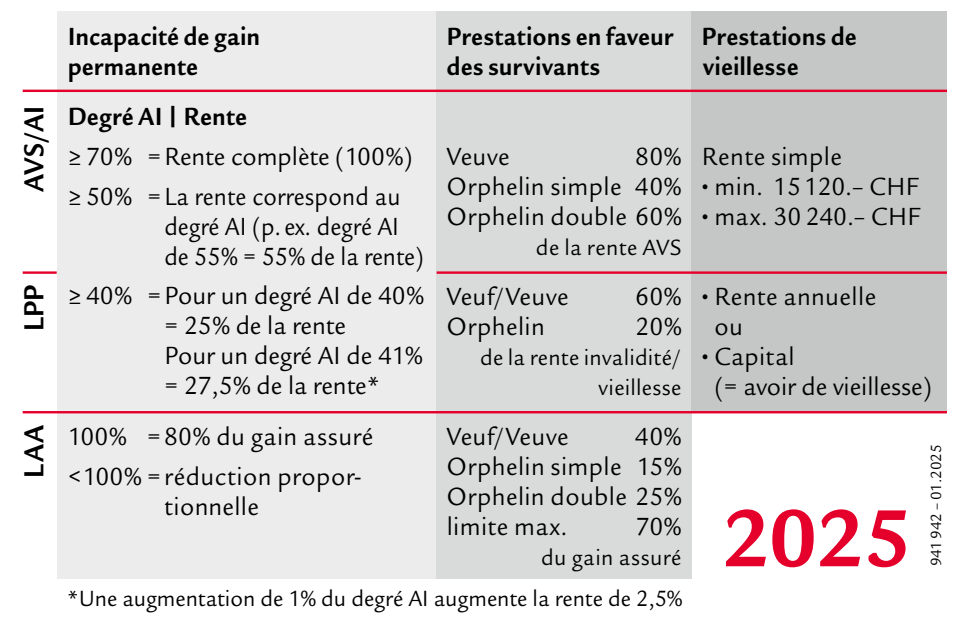
<style>
.page{position:relative;width:964px;height:624px;background:#fff}
.page>*{position:absolute;margin:0;border:0;box-sizing:border-box;transform-origin:0 0}
.t1{font:700 88px "Legacy Sans ITC Pro";color:#e4002b}
.t2{font:700 30px "Legacy Sans ITC Pro";letter-spacing:.015em;color:#000;scale:.9 1}
.t3{font:27.2px/30px "Legacy Sans ITC Pro";letter-spacing:.01em;color:#000;scale:.95 1}
.t4{font:700 27.2px/30px "Legacy Sans ITC Pro";letter-spacing:.03em;color:#000;scale:.9 1}
.t5{font:27.2px/30px "Legacy Sans ITC Pro";letter-spacing:.01em;color:#000;scale:.9 1}
.t6{font:24px/30px "Legacy Sans ITC Pro";letter-spacing:.01em;color:#000;text-align:right;scale:.95 1}
.t7{font:16px "Legacy Sans ITC Pro";letter-spacing:-.01em;color:#000}
.s1{font-family:"Arial";font-size:20px}
</style>
<div class="page">
<div style="left:57px;top:11px;width:380px;height:567px;background:#ececec"></div>
<div style="left:437px;top:11px;width:255px;height:567px;background:#d9dada"></div>
<div style="left:692px;top:11px;width:255px;height:402px;background:#c5c6c6"></div>
<hr style="left:437px;top:271px;width:510px;height:3px;background:#e4002b">
<hr style="left:23px;top:90px;width:924px;height:2px;background:#e4002b">
<hr style="left:23px;top:411px;width:924px;height:2px;background:#e4002b">
<hr style="left:23px;top:271px;width:34px;height:3px;background:#e4002b">
<p class="t4" style="left:68px;top:21px;width:215px">Incapacité de gain permanente</p>
<p class="t4" style="left:447px;top:21px;width:253px">Prestations en faveur des survivants</p>
<p class="t4" style="left:702px;top:21px;width:173px">Prestations de vieillesse</p>
<p class="t2" style="left:16px;top:192px;width:97px;rotate:-90deg">AVS/AI</p>
<p class="t2" style="left:16px;top:331px;width:53px;rotate:-90deg">LPP</p>
<p class="t4" style="left:68px;top:101px;width:200px">Degré AI | Rente</p>
<p class="t3" style="left:68px;top:136px;width:364px;line-height:40px">≥ 70% =Rente complète (100%) ≥ 50% =La rente correspond au</p>
<p class="t5" style="left:164px;top:211px;width:290px">degré AI (p. ex. degré AI de 55% = 55% de la rente)</p>
<p class="t3" style="left:164px;top:281px;width:274px;text-indent:-96px">≥ 40% =Pour un degré AI de 40% = 25% de la rente<br>Pour un degré AI de 41% = 27,5% de la rente*</p>
<p class="t2" style="left:16px;top:477px;width:60px;rotate:-90deg">LAA</p>
<p class="t3" style="left:68px;top:416px;width:323px;line-height:39.6px">100% =80% du gain assuré &lt;100% =réduction propor-</p>
<p class="t3" style="left:164px;top:491px;width:101px">tionnelle</p>
<p class="t3" style="left:447px;top:141px;width:248px;text-align:justify;text-indent:188px">80% Orphelin simple 40% Orphelin double 60%</p>
<p class="t6" style="left:536px;top:232px;width:155px">de la rente AVS</p>
<p class="t3" style="left:447px;top:281px;width:130px">Veuf/Veuve</p>
<p class="t3" style="left:635px;top:281px;width:50px">60%</p>
<p class="t3" style="left:447px;top:311px;width:105px">Orphelin</p>
<p class="t3" style="left:635px;top:311px;width:50px">20%</p>
<p class="t6" style="left:480px;top:342px;width:213px">de la rente invalidité/ vieillesse</p>
<p class="t3" style="left:447px;top:421px;width:130px">Veuf/Veuve</p>
<p class="t3" style="left:447px;top:141px;width:68px">Veuve</p>
<p class="t3" style="left:447px;top:421px;width:248px;text-align:justify;text-indent:188px">40% Orphelin simple 15% Orphelin double 25% limite max.</p>
<p class="t3" style="left:636px;top:511px;width:50px">70%</p>
<p class="t6" style="left:541px;top:542px;width:149px">du gain assuré</p>
<p class="t6" style="left:67px;top:583px;width:649px">*Une augmentation de 1% du degré AI augmente la rente de 2,5%</p>
<p class="t3" style="left:702px;top:141px;width:149px">Rente simple</p>
<p class="t3" style="left:702px;top:171px;width:229px"><span class="s1">•</span> min. 15120.– CHF</p>
<p class="t3" style="left:702px;top:201px;width:231px"><span class="s1">•</span> max. 30 240.– CHF</p>
<p class="t3" style="left:714px;top:281px;width:172px;text-indent:-13px"><span class="s1">•</span> Rente annuelle ou</p>
<p class="t3" style="left:714px;top:341px;width:230px;text-indent:-13px"><span class="s1">•</span> Capital<br>(= avoir de vieillesse)</p>
<h1 class="t1" style="left:721px;top:486px;width:192px">2025</h1>
<p class="t7" style="left:927px;top:566px;width:123px;rotate:-90deg">941 942 – 01.2025</p>
</div>
